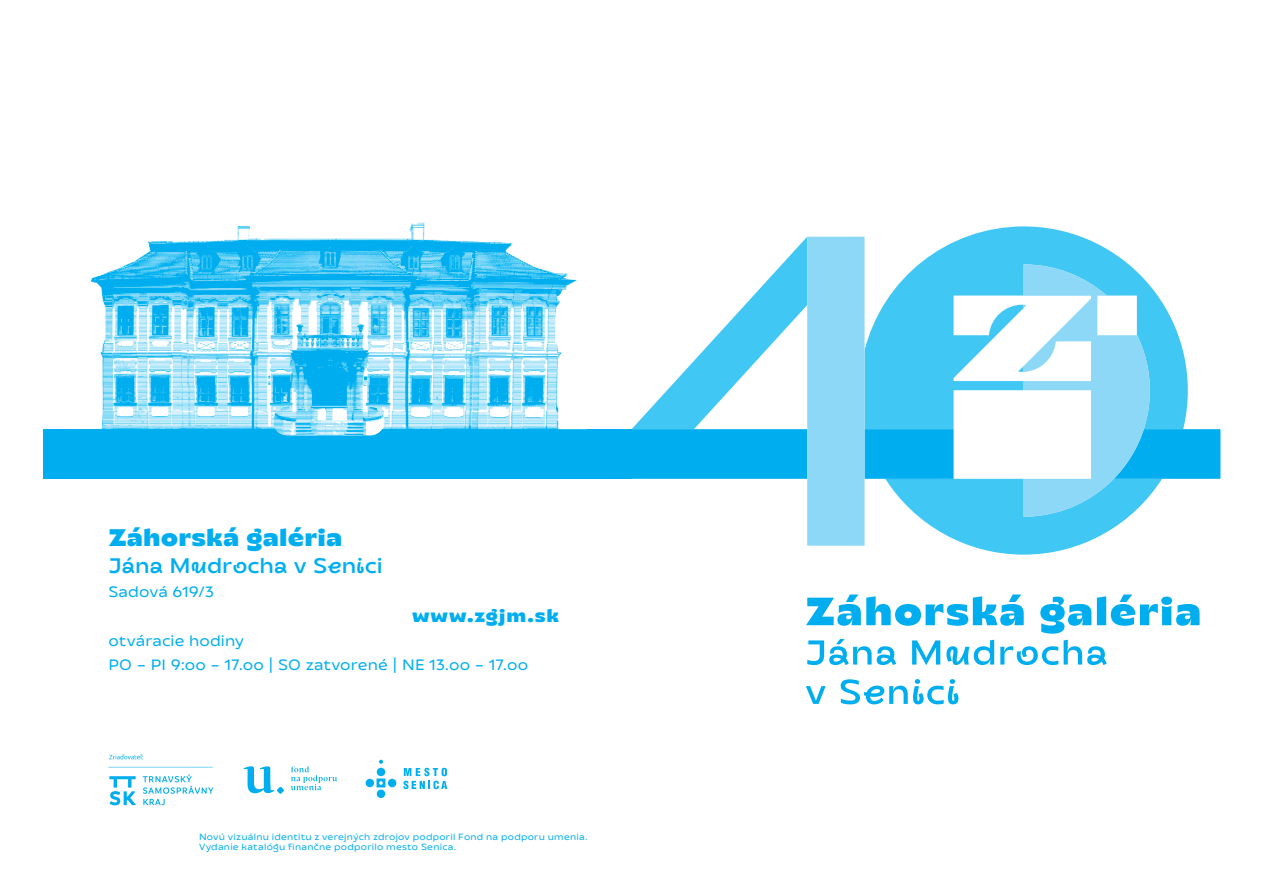
<style>
.page{position:relative;width:1263px;height:893px;background:#fff}
.page>*{position:absolute;margin:0;border:0;box-sizing:border-box;transform-origin:0 0}
.t1{font:24px "Transforma Sans Variable Sans Sans";letter-spacing:.005em;color:#00aeef}
.t2{font:200 21px "Transforma Mix Variable Mix";letter-spacing:.01em;color:#00aeef}
.t3{font:18px "Transforma Sans Variable Sans Sans";letter-spacing:.05em;color:#00aeef}
.t4{font:15px/24px "Transforma Sans Variable Sans Sans";letter-spacing:.005em;color:#00aeef}
.t5{font:9px/10.5px "Transforma Sans Variable Sans Sans";letter-spacing:.025em;color:#00aeef}
</style>
<div class="page">
<div style="left:43px;top:429px;width:588px;height:50px;background:#00aeef"></div>
<svg style="left:864px;top:226px;width:264px;height:329px;fill:#42c7f4"></svg>
<svg style="left:631px;top:237px;width:323px;height:309px"></svg>
<svg style="left:806px;top:594px;width:393px;height:110px"></svg>
<svg style="left:1023px;top:264px;width:197px;height:253px"></svg>
<img style="left:74px;top:222px;width:512px;height:214px">
<img style="left:273px;top:406px;width:112px;height:29px">
<svg style="left:108px;top:754px;width:106px;height:51px"></svg>
<svg style="left:244px;top:766px;width:93px;height:28px"></svg>
<svg style="left:376px;top:778px;width:9px;height:9px"></svg>
<svg style="left:379px;top:760px;width:4px;height:4px"></svg>
<div style="left:377px;top:768px;width:8px;height:8px;background:#00aeef;border-radius:50%"></div>
<div style="left:366px;top:779px;width:8px;height:8px;background:#00aeef;border-radius:50%"></div>
<div style="left:388px;top:779px;width:8px;height:8px;background:#00aeef;border-radius:50%"></div>
<div style="left:377px;top:790px;width:8px;height:8px;background:#00aeef;border-radius:50%"></div>
<svg style="left:403px;top:768px;width:44px;height:21px"></svg>
<h1 class="t1" style="left:108px;top:523px;width:235px">Záhorská galéria</h1>
<h2 class="t2" style="left:108px;top:552px;width:276px">Jána Mudrocha v Senici</h2>
<h3 class="t4" style="left:108px;top:580px;width:107px">Sadová 619/3</h3>
<h3 class="t3" style="left:412px;top:604px;width:149px">www.zgjm.sk</h3>
<h3 class="t4" style="left:108px;top:628px;width:421px">otváracie hodiny<br>PO – PI 9:oo – 17.oo | SO zatvorené | NE 13.oo – 17.oo</h3>
<p class="t5" style="left:199px;top:831px;width:390px">Novú vizuálnu identitu z verejných zdrojov podporil Fond na podporu umenia.<br>Vydanie katalógu finančne podporilo mesto Senica.</p>
</div>
